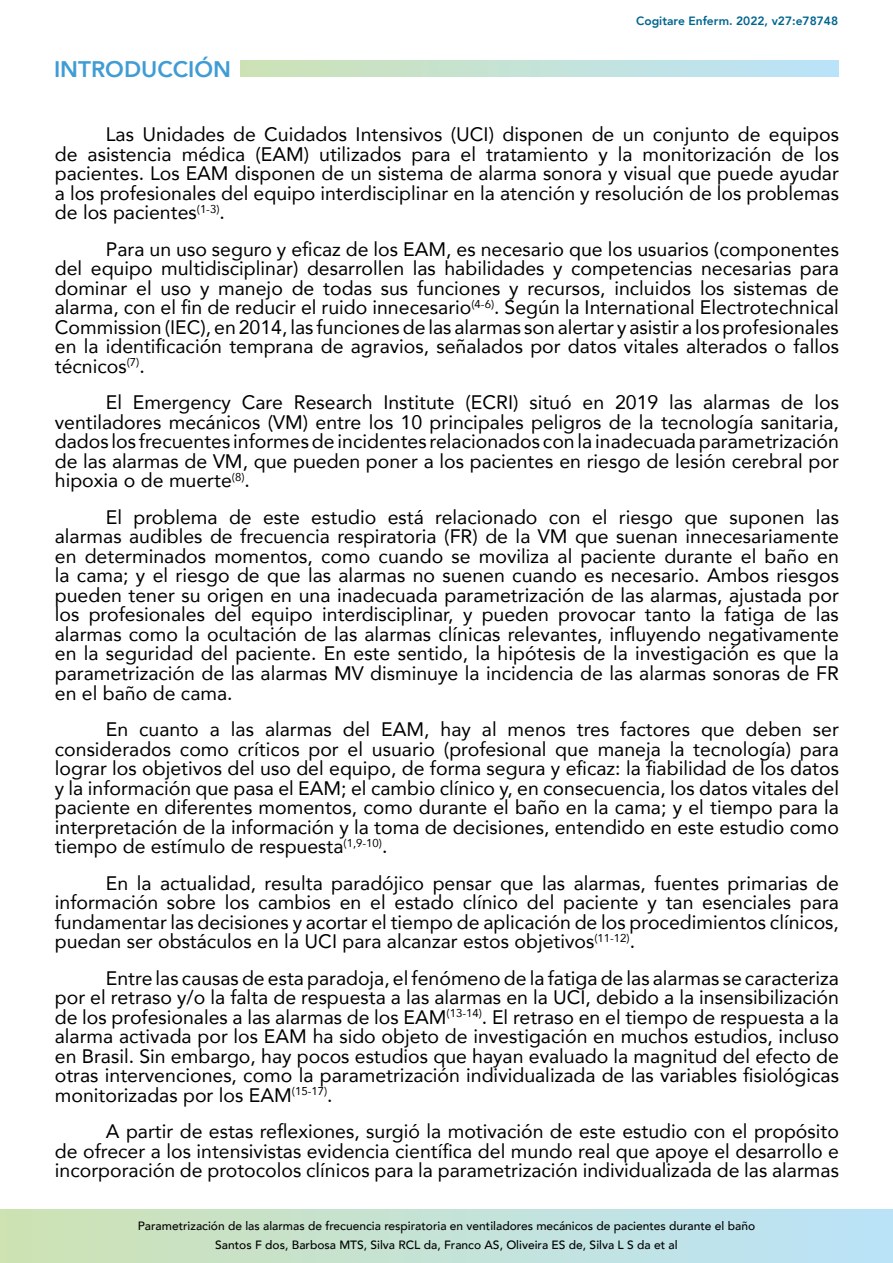
<style>
.page{position:relative;width:893px;height:1263px;background:#fff}
.page>*{position:absolute;margin:0;border:0;box-sizing:border-box;transform-origin:0 0}
.t1{font:800 22.5px "Avenir";color:#409cd4}
.t2{font:19.5px/19.5px "Avenir";color:#000;text-align:justify}
.t3{font:500 12px/18.6px "Avenir";color:#000;text-align:center}
.t4{font:800 12px "Avenir";color:#00658f}
</style>
<div class="page">
<div style="left:241px;top:60px;width:598px;height:17px;background:linear-gradient(to right,#cee2b5,#bae3fb)"></div>
<svg style="left:0;top:1209px;width:893px;height:54px;background:#c4e2d6"></svg>
<p class="t1" style="left:54px;top:51px;width:179px">INTRODUCCIÓN</p>
<p class="t4" style="left:636px;top:12px;width:203px">Cogitare Enferm. 2022, v27:e78748</p>
<p class="t2" style="left:55px;top:124px;width:786px;text-indent:51px">Las Unidades de Cuidados Intensivos (UCI) disponen de un conjunto de equipos de asistencia médica (EAM) utilizados para el tratamiento y la monitorización de los pacientes. Los EAM disponen de un sistema de alarma sonora y visual que puede ayudar a los profesionales del equipo interdisciplinar en la atención y resolución de los problemas de los pacientes<sup>(1-3)</sup>.</p>
<p class="t2" style="left:55px;top:239px;width:786px;text-indent:51px">Para un uso seguro y eficaz de los EAM, es necesario que los usuarios (componentes del equipo multidisciplinar) desarrollen las habilidades y competencias necesarias para dominar el uso y manejo de todas sus funciones y recursos, incluidos los sistemas de alarma, con el fin de reducir el ruido innecesario<sup>(4-6)</sup>. Según la International Electrotechnical Commission (IEC), en 2014, las funciones de las alarmas son alertar y asistir a los profesionales en la identificación temprana de agravios, señalados por datos vitales alterados o fallos técnicos<sup>(7)</sup>.</p>
<p class="t2" style="left:55px;top:392px;width:786px;text-indent:51px">El Emergency Care Research Institute (ECRI) situó en 2019 las alarmas de los ventiladores mecánicos (VM) entre los 10 principales peligros de la tecnología sanitaria, dados los frecuentes informes de incidentes relacionados con la inadecuada parametrización de las alarmas de VM, que pueden poner a los pacientes en riesgo de lesión cerebral por hipoxia o de muerte<sup>(8)</sup>.</p>
<p class="t2" style="left:55px;top:507px;width:786px;text-indent:51px">El problema de este estudio está relacionado con el riesgo que suponen las alarmas audibles de frecuencia respiratoria (FR) de la VM que suenan innecesariamente en determinados momentos, como cuando se moviliza al paciente durante el baño en la cama; y el riesgo de que las alarmas no suenen cuando es necesario. Ambos riesgos pueden tener su origen en una inadecuada parametrización de las alarmas, ajustada por los profesionales del equipo interdisciplinar, y pueden provocar tanto la fatiga de las alarmas como la ocultación de las alarmas clínicas relevantes, influyendo negativamente en la seguridad del paciente. En este sentido, la hipótesis de la investigación es que la parametrización de las alarmas MV disminuye la incidencia de las alarmas sonoras de FR en el baño de cama.</p>
<p class="t2" style="left:55px;top:719px;width:786px;text-indent:51px">En cuanto a las alarmas del EAM, hay al menos tres factores que deben ser considerados como críticos por el usuario (profesional que maneja la tecnología) para lograr los objetivos del uso del equipo, de forma segura y eficaz: la fiabilidad de los datos y la información que pasa el EAM; el cambio clínico y, en consecuencia, los datos vitales del paciente en diferentes momentos, como durante el baño en la cama; y el tiempo para la interpretación de la información y la toma de decisiones, entendido en este estudio como tiempo de estímulo de respuesta<sup>(1,9-10)</sup>.</p>
<p class="t2" style="left:55px;top:872px;width:786px;text-indent:51px">En la actualidad, resulta paradójico pensar que las alarmas, fuentes primarias de información sobre los cambios en el estado clínico del paciente y tan esenciales para fundamentar las decisiones y acortar el tiempo de aplicación de los procedimientos clínicos, puedan ser obstáculos en la UCI para alcanzar estos objetivos<sup>(11-12)</sup>.</p>
<p class="t2" style="left:55px;top:967px;width:786px;text-indent:51px">Entre las causas de esta paradoja, el fenómeno de la fatiga de las alarmas se caracteriza por el retraso y/o la falta de respuesta a las alarmas en la UCI, debido a la insensibilización de los profesionales a las alarmas de los EAM<sup>(13-14)</sup>. El retraso en el tiempo de respuesta a la alarma activada por los EAM ha sido objeto de investigación en muchos estudios, incluso en Brasil. Sin embargo, hay pocos estudios que hayan evaluado la magnitud del efecto de otras intervenciones, como la parametrización individualizada de las variables fisiológicas monitorizadas por los EAM<sup>(15-17)</sup>.</p>
<p class="t2" style="left:55px;top:1121px;width:786px;text-indent:51px">A partir de estas reflexiones, surgió la motivación de este estudio con el propósito de ofrecer a los intensivistas evidencia científica del mundo real que apoye el desarrollo e incorporación de protocolos clínicos para la parametrización individualizada de las alarmas</p>
<p class="t3" style="left:138px;top:1216px;width:619px">Parametrización de las alarmas de frecuencia respiratoria en ventiladores mecánicos de pacientes durante el baño<br>Santos F dos, Barbosa MTS, Silva RCL da, Franco AS, Oliveira ES de, Silva L S da et al</p>
</div>
